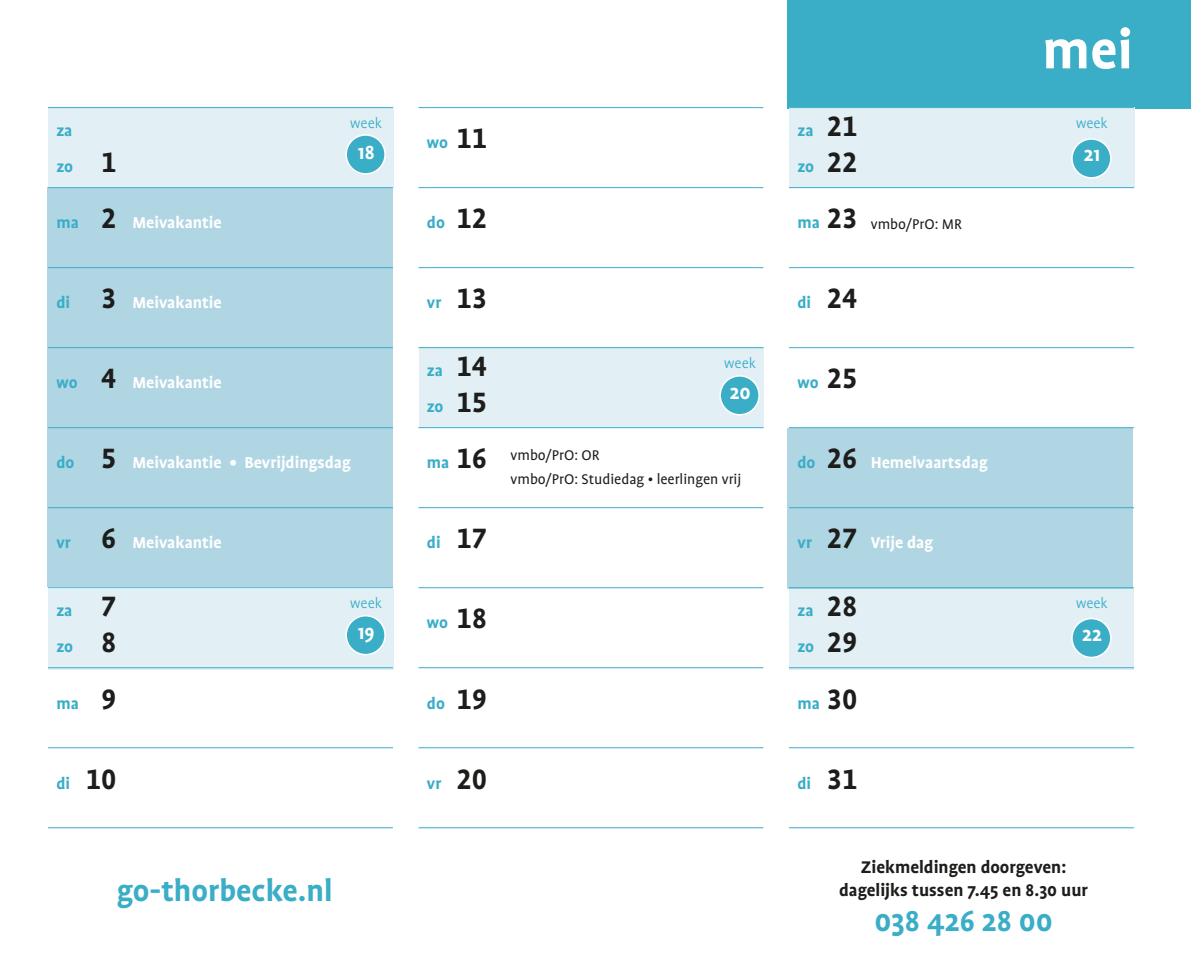
<style>
.page{position:relative;width:1191px;height:964px;background:#fff}
.page>*{position:absolute;margin:0;border:0;box-sizing:border-box;transform-origin:0 0}
.t1{font:700 60px "Profile";color:#fff}
.t2{font:700 33.8px "Profile";color:#3aadc7}
.t3{font:700 32.8px "Profile";color:#3aadc7}
.t4{font:700 21.8px "Profile";color:#fff}
.t5{font:700 19.2px/23.2px "Profile";color:#1d1d1b;text-align:center}
.t6{font:700 18px/36px "Profile";color:#3aadc7}
.t7{font:700 18px "Profile";color:#fff}
.t8{font:16px/24px "Profile";color:#1d1d1b}
.t9{font:300 16px "Profile";color:#3aadc7}
.s1{font-family:"Profile NO";font-size:32px;color:#1d1d1b}
</style>
<div class="page">
<div style="left:787px;top:428px;width:345px;height:160px;background:#b1d6e3"></div>
<div style="left:787px;top:0;width:404px;height:108px;background:#3aadc7"></div>
<div style="left:48px;top:188px;width:345px;height:399px;background:#b1d6e3"></div>
<div style="left:789px;top:108px;width:345px;height:80px;background:#e2eff5"></div>
<div style="left:419px;top:347px;width:344px;height:80px;background:#e2eff5"></div>
<div style="left:789px;top:589px;width:345px;height:80px;background:#e2eff5"></div>
<div style="left:48px;top:589px;width:345px;height:80px;background:#e2eff5"></div>
<div style="left:48px;top:108px;width:345px;height:80px;background:#e2eff5"></div>
<div style="left:346px;top:135px;width:39px;height:39px;background:#3aadc7;border-radius:50%"></div>
<div style="left:345px;top:134px;width:41px;height:41px;border:2px solid #fff;border-radius:50%"></div>
<div style="left:346px;top:616px;width:39px;height:38px;background:#3aadc7;border-radius:50%"></div>
<div style="left:345px;top:615px;width:41px;height:40px;border:2px solid #fff;border-radius:50%"></div>
<div style="left:720px;top:376px;width:39px;height:39px;background:#3aadc7;border-radius:50%"></div>
<div style="left:719px;top:375px;width:41px;height:40px;border:2px solid #fff;border-radius:50%"></div>
<div style="left:1072px;top:139px;width:38px;height:39px;background:#3aadc7;border-radius:50%"></div>
<div style="left:1071px;top:138px;width:40px;height:41px;border:2px solid #fff;border-radius:50%"></div>
<div style="left:1072px;top:618px;width:38px;height:39px;background:#3aadc7;border-radius:50%"></div>
<div style="left:1071px;top:618px;width:40px;height:40px;border:2px solid #fff;border-radius:50%"></div>
<hr style="left:48px;top:107px;width:345px;height:1px;background:#3aadc7">
<hr style="left:48px;top:187px;width:345px;height:1px;background:#3aadc7">
<hr style="left:48px;top:267px;width:345px;height:1px;background:#3aadc7">
<hr style="left:48px;top:347px;width:345px;height:1px;background:#3aadc7">
<hr style="left:48px;top:427px;width:345px;height:1px;background:#3aadc7">
<hr style="left:48px;top:507px;width:345px;height:1px;background:#3aadc7">
<hr style="left:48px;top:587px;width:345px;height:1px;background:#3aadc7">
<hr style="left:48px;top:667px;width:345px;height:1px;background:#3aadc7">
<hr style="left:48px;top:747px;width:345px;height:1px;background:#3aadc7">
<hr style="left:48px;top:827px;width:345px;height:1px;background:#3aadc7">
<hr style="left:418px;top:107px;width:345px;height:1px;background:#3aadc7">
<hr style="left:418px;top:187px;width:345px;height:1px;background:#3aadc7">
<hr style="left:418px;top:267px;width:345px;height:1px;background:#3aadc7">
<hr style="left:418px;top:347px;width:345px;height:1px;background:#3aadc7">
<hr style="left:418px;top:427px;width:345px;height:1px;background:#3aadc7">
<hr style="left:418px;top:507px;width:345px;height:1px;background:#3aadc7">
<hr style="left:418px;top:587px;width:345px;height:1px;background:#3aadc7">
<hr style="left:418px;top:667px;width:345px;height:1px;background:#3aadc7">
<hr style="left:418px;top:747px;width:345px;height:1px;background:#3aadc7">
<hr style="left:418px;top:827px;width:345px;height:1px;background:#3aadc7">
<hr style="left:789px;top:187px;width:345px;height:1px;background:#3aadc7">
<hr style="left:789px;top:267px;width:345px;height:1px;background:#3aadc7">
<hr style="left:789px;top:347px;width:345px;height:1px;background:#3aadc7">
<hr style="left:789px;top:427px;width:345px;height:1px;background:#3aadc7">
<hr style="left:789px;top:507px;width:345px;height:1px;background:#3aadc7">
<hr style="left:789px;top:587px;width:345px;height:1px;background:#3aadc7">
<hr style="left:789px;top:667px;width:345px;height:1px;background:#3aadc7">
<hr style="left:789px;top:747px;width:345px;height:1px;background:#3aadc7">
<hr style="left:789px;top:827px;width:345px;height:1px;background:#3aadc7">
<h1 class="t1" style="left:1042px;top:18px;width:92px">mei</h1>
<p class="t6" style="left:56px;top:113px;width:61px">za<br>zo <span class="s1">1</span></p>
<p class="t6" style="left:56px;top:205px;width:62px">ma <span class="s1">2</span></p>
<p class="t7" style="left:132px;top:213px;width:91px">Meivakantie</p>
<p class="t9" style="left:350px;top:115px;width:33px">week</p>
<p class="t4" style="left:358px;top:141px;width:18px">18</p>
<p class="t6" style="left:427px;top:125px;width:61px">wo <span class="s1">11</span></p>
<p class="t6" style="left:427px;top:205px;width:61px">do <span class="s1">12</span></p>
<p class="t6" style="left:797px;top:113px;width:61px">za <span class="s1">21 </span>zo <span class="s1">22</span></p>
<p class="t6" style="left:797px;top:205px;width:62px">ma <span class="s1">23</span></p>
<p class="t8" style="left:870px;top:212px;width:93px">vmbo/PrO: MR</p>
<p class="t9" style="left:1076px;top:115px;width:33px">week</p>
<p class="t4" style="left:1083px;top:143px;width:18px">21</p>
<p class="t6" style="left:56px;top:285px;width:62px">di <span class="s1">3</span></p>
<p class="t7" style="left:132px;top:293px;width:91px">Meivakantie</p>
<p class="t6" style="left:427px;top:285px;width:62px">vr <span class="s1">13</span></p>
<p class="t6" style="left:797px;top:285px;width:62px">di <span class="s1">24</span></p>
<p class="t6" style="left:56px;top:365px;width:61px">wo <span class="s1">4</span></p>
<p class="t7" style="left:132px;top:373px;width:91px">Meivakantie</p>
<p class="t6" style="left:56px;top:445px;width:62px">do <span class="s1">5</span></p>
<p class="t7" style="left:132px;top:453px;width:220px">Meivakantie • Bevrijdingsdag</p>
<p class="t6" style="left:427px;top:353px;width:61px">za <span class="s1">14 </span>zo <span class="s1">15</span></p>
<p class="t6" style="left:427px;top:445px;width:62px">ma <span class="s1">16</span></p>
<p class="t9" style="left:724px;top:355px;width:33px">week</p>
<p class="t4" style="left:729px;top:381px;width:22px">20</p>
<p class="t8" style="left:510px;top:443px;width:232px">vmbo/PrO: OR<br>vmbo/PrO: Studiedag • leerlingen vrij</p>
<p class="t6" style="left:797px;top:365px;width:61px">wo <span class="s1">25</span></p>
<p class="t6" style="left:797px;top:445px;width:61px">do <span class="s1">26</span></p>
<p class="t7" style="left:870px;top:453px;width:119px">Hemelvaartsdag</p>
<p class="t6" style="left:56px;top:525px;width:62px">vr <span class="s1">6</span></p>
<p class="t7" style="left:132px;top:533px;width:91px">Meivakantie</p>
<p class="t6" style="left:427px;top:525px;width:62px">di <span class="s1">17</span></p>
<p class="t6" style="left:797px;top:525px;width:62px">vr <span class="s1">27</span></p>
<p class="t7" style="left:870px;top:533px;width:64px">Vrije dag</p>
<p class="t6" style="left:56px;top:593px;width:61px">za <span class="s1">7 </span>zo <span class="s1">8</span></p>
<p class="t6" style="left:56px;top:685px;width:62px">ma <span class="s1">9</span></p>
<p class="t9" style="left:350px;top:595px;width:33px">week</p>
<p class="t4" style="left:358px;top:621px;width:19px">19</p>
<p class="t6" style="left:427px;top:605px;width:61px">wo <span class="s1">18</span></p>
<p class="t6" style="left:427px;top:685px;width:62px">do <span class="s1">19</span></p>
<p class="t6" style="left:797px;top:593px;width:61px">za <span class="s1">28 </span>zo <span class="s1">29</span></p>
<p class="t6" style="left:797px;top:685px;width:62px">ma <span class="s1">30</span></p>
<p class="t9" style="left:1076px;top:595px;width:33px">week</p>
<p class="t4" style="left:1082px;top:623px;width:21px">22</p>
<p class="t6" style="left:56px;top:765px;width:62px">di <span class="s1">10</span></p>
<p class="t6" style="left:427px;top:765px;width:62px">vr <span class="s1">20</span></p>
<p class="t6" style="left:797px;top:765px;width:62px">di <span class="s1">31</span></p>
<h2 class="t2" style="left:117px;top:872px;width:217px">go-thorbecke.nl</h2>
<p class="t5" style="left:839px;top:855px;width:250px">Ziekmeldingen doorgeven: dagelijks tussen 7.45 en 8.30 uur</p>
<h3 class="t3" style="left:874px;top:903px;width:180px">038 426 28 00</h3>
</div>
